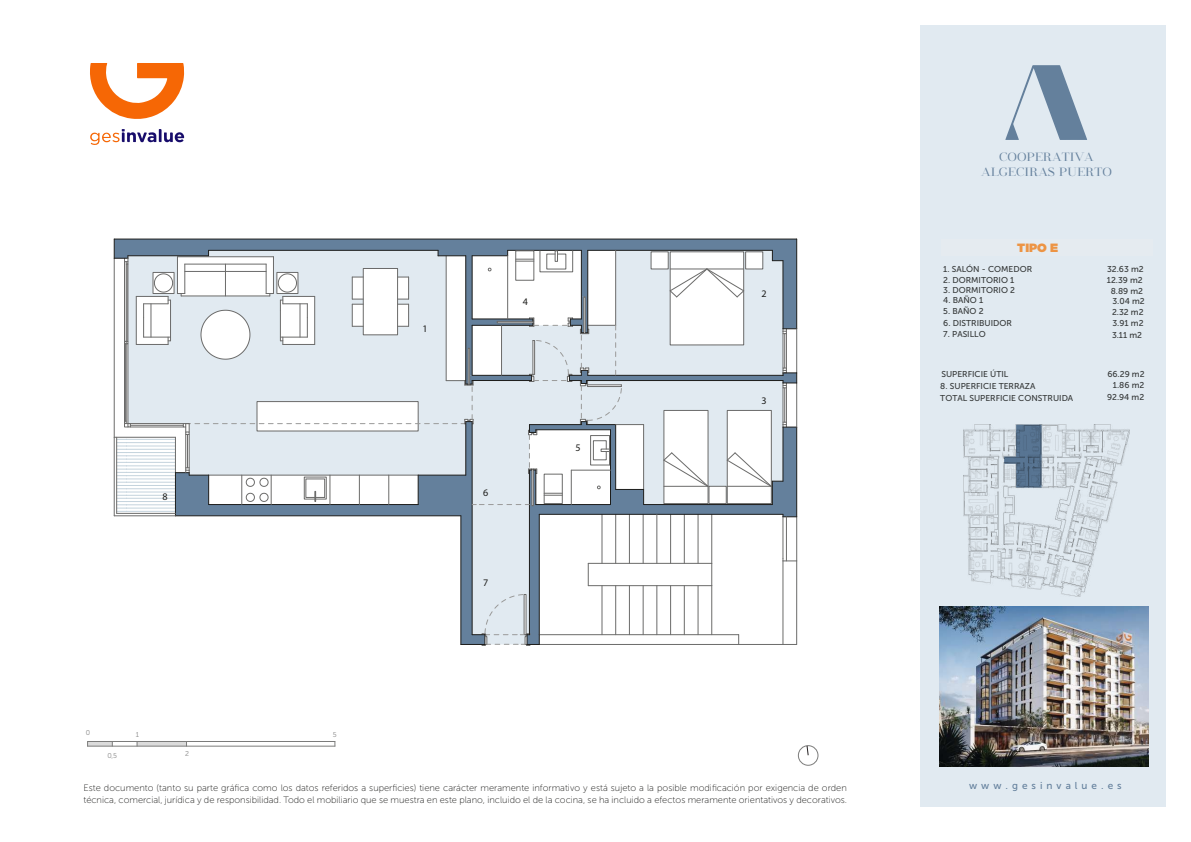
<style>
.page{position:relative;width:1191px;height:842px;background:#fff}
.page>*{position:absolute;margin:0;border:0;box-sizing:border-box;transform-origin:0 0}
.t1{font:12px/14.4px "Madreu";color:#64809c;text-align:center}
.t2{font:900 12px "Gotham";color:#ed9444}
.t3{font:10.1px "Myriad Pro";color:#1d1d1b}
.t4{font:10px "Museo Sans 500";letter-spacing:.4em;color:#64809c}
.t5{font:9.3px/11.2px "Museo Sans 100";color:#1d1d1b}
.t6{font:8.5px/10.8px "Museo Sans 500";color:#3c3c3b}
.t7{font:7px "Museo Sans 300";color:#848484}
</style>
<div class="page">
<div style="left:920px;top:26px;width:246px;height:781px;background:#e1eaf1"></div>
<div style="left:798px;top:745px;width:20px;height:20px;border:1px solid #7c7c7b;border-radius:50%"></div>
<hr style="left:88px;top:746px;width:247px;height:1px;background:#7c7c7b">
<svg style="left:87px;top:741px;width:26px;height:5px"></svg>
<svg style="left:137px;top:742px;width:50px;height:4px"></svg>
<hr style="left:88px;top:741px;width:247px;height:1px;background:#7c7c7b">
<svg style="left:90px;top:63px;width:94px;height:56px"></svg>
<svg style="left:90px;top:129px;width:94px;height:16px"></svg>
<svg style="left:1005px;top:65px;width:82px;height:75px"></svg>
<img style="left:939px;top:606px;width:209px;height:161px">
<img style="left:963px;top:424px;width:166px;height:173px">
<div style="left:485px;top:517px;width:42px;height:77px;background:#e1eaf1"></div>
<svg style="left:527px;top:517px;width:269px;height:127px"></svg>
<svg style="left:461px;top:517px;width:24px;height:77px;background:#a2b4c4"></svg>
<hr style="left:656px;top:586px;width:1px;height:49px;background:#6b6b6a">
<hr style="left:602px;top:514px;width:1px;height:49px;background:#6b6b6a">
<svg style="left:588px;top:564px;width:1px;height:21px"></svg>
<hr style="left:602px;top:586px;width:1px;height:49px;background:#6b6b6a">
<hr style="left:670px;top:514px;width:1px;height:49px;background:#6b6b6a">
<hr style="left:588px;top:585px;width:123px;height:1px;background:#6b6b6a">
<hr style="left:629px;top:514px;width:1px;height:49px;background:#6b6b6a">
<hr style="left:629px;top:586px;width:1px;height:49px;background:#6b6b6a">
<hr style="left:643px;top:514px;width:1px;height:49px;background:#6b6b6a">
<hr style="left:643px;top:586px;width:1px;height:49px;background:#6b6b6a">
<hr style="left:615px;top:514px;width:1px;height:49px;background:#6b6b6a">
<hr style="left:615px;top:586px;width:1px;height:49px;background:#6b6b6a">
<hr style="left:684px;top:514px;width:1px;height:49px;background:#6b6b6a">
<hr style="left:698px;top:586px;width:1px;height:49px;background:#6b6b6a">
<hr style="left:698px;top:514px;width:1px;height:49px;background:#6b6b6a">
<hr style="left:684px;top:586px;width:1px;height:49px;background:#6b6b6a">
<hr style="left:711px;top:514px;width:1px;height:49px;background:#6b6b6a">
<svg style="left:711px;top:563px;width:1px;height:23px"></svg>
<hr style="left:711px;top:586px;width:1px;height:49px;background:#6b6b6a">
<hr style="left:539px;top:514px;width:1px;height:121px;background:#1d1d1b">
<hr style="left:529px;top:470px;width:1px;height:165px;background:#1d1d1b">
<hr style="left:539px;top:644px;width:199px;height:1px;background:#6b6b6a">
<hr style="left:539px;top:634px;width:199px;height:1px;background:#6b6b6a">
<hr style="left:472px;top:422px;width:1px;height:213px;background:#1d1d1b">
<svg style="left:783px;top:644px;width:13px;height:1px"></svg>
<hr style="left:460px;top:516px;width:1px;height:128px;background:#1d1d1b">
<hr style="left:588px;top:563px;width:123px;height:1px;background:#6b6b6a">
<hr style="left:656px;top:514px;width:1px;height:49px;background:#6b6b6a">
<hr style="left:670px;top:586px;width:1px;height:49px;background:#6b6b6a">
<hr style="left:796px;top:561px;width:1px;height:83px;background:#6b6b6a">
<hr style="left:738px;top:644px;width:45px;height:1px;background:#6b6b6a">
<hr style="left:782px;top:561px;width:1px;height:83px;background:#6b6b6a">
<hr style="left:796px;top:517px;width:1px;height:44px;background:#6b6b6a">
<hr style="left:786px;top:517px;width:1px;height:44px;background:#6b6b6a">
<svg style="left:782px;top:558px;width:14px;height:4px"></svg>
<hr style="left:782px;top:517px;width:1px;height:41px;background:#6b6b6a">
<svg style="left:461px;top:594px;width:79px;height:52px;background:#b1bdc9"></svg>
<svg style="left:114px;top:239px;width:683px;height:278px"></svg>
<svg style="left:1004px;top:425px;width:37px;height:63px"></svg>
<svg style="left:806px;top:745px;width:3px;height:11px"></svg>
<div style="left:941px;top:239px;width:211px;height:17px;background:#e5ebf0"></div>
<p class="t3" style="left:162px;top:490px;width:7px">8</p>
<p class="t7" style="left:86px;top:729px;width:6px">0</p>
<p class="t7" style="left:107px;top:752px;width:11px">0,5</p>
<p class="t7" style="left:136px;top:731px;width:5px">1</p>
<p class="t7" style="left:333px;top:731px;width:5px">5</p>
<p class="t7" style="left:185px;top:750px;width:5px">2</p>
<p class="t3" style="left:422px;top:323px;width:7px">1</p>
<p class="t3" style="left:523px;top:295px;width:7px">4</p>
<p class="t3" style="left:483px;top:486px;width:7px">6</p>
<p class="t3" style="left:483px;top:576px;width:7px">7</p>
<p class="t3" style="left:575px;top:441px;width:7px">5</p>
<p class="t3" style="left:761px;top:288px;width:7px">2</p>
<p class="t3" style="left:761px;top:395px;width:7px">3</p>
<p class="t5" style="left:83px;top:783px;width:765px">Este documento (tanto su parte gráfica como los datos referidos a superficies) tiene carácter meramente informativo y está sujeto a la posible modificación por exigencia de orden técnica, comercial, jurídica y de responsibilidad. Todo el mobiliario que se muestra en este plano, incluido el de la cocina, se ha incluido a efectos meramente orientativos y decorativos.</p>
<p class="t1" style="left:981px;top:151px;width:132px">COOPERATIVA<br>ALGECIRAS PUERTO</p>
<p class="t2" style="left:1017px;top:239px;width:42px">TIPO E</p>
<p class="t6" style="left:943px;top:264px;width:90px">1. SALÓN - COMEDOR</p>
<p class="t6" style="left:943px;top:274px;width:73px">2. DORMITORIO 1</p>
<p class="t6" style="left:943px;top:285px;width:73px">3. DORMITORIO 2</p>
<p class="t6" style="left:1106px;top:264px;width:38px">32.63 m2<br>12.39 m2</p>
<p class="t6" style="left:1110px;top:285px;width:34px">8.89 m2</p>
<p class="t6" style="left:943px;top:295px;width:41px">4. BAÑO 1</p>
<p class="t6" style="left:943px;top:306px;width:42px">5. BAÑO 2</p>
<p class="t6" style="left:1112px;top:295px;width:34px;line-height:11.4px">3.04 m2<br>2.32 m2</p>
<p class="t6" style="left:943px;top:317px;width:70px">6. DISTRIBUIDOR</p>
<p class="t6" style="left:1112px;top:318px;width:33px">3.91 m2</p>
<p class="t6" style="left:943px;top:329px;width:44px">7. PASILLO</p>
<p class="t6" style="left:1112px;top:329px;width:32px">3.11 m2</p>
<p class="t6" style="left:941px;top:368px;width:69px">SUPERFICIE ÚTIL</p>
<p class="t6" style="left:1107px;top:368px;width:39px">66.29 m2</p>
<p class="t6" style="left:940px;top:392px;width:134px">TOTAL SUPERFICIE CONSTRUIDA</p>
<p class="t6" style="left:1107px;top:392px;width:39px">92.94 m2</p>
<p class="t6" style="left:940px;top:380px;width:97px">8. SUPERFICIE TERRAZA</p>
<p class="t6" style="left:1113px;top:380px;width:33px">1.86 m2</p>
<p class="t4" style="left:969px;top:780px;width:154px">www.gesinvalue.es</p>
</div>
